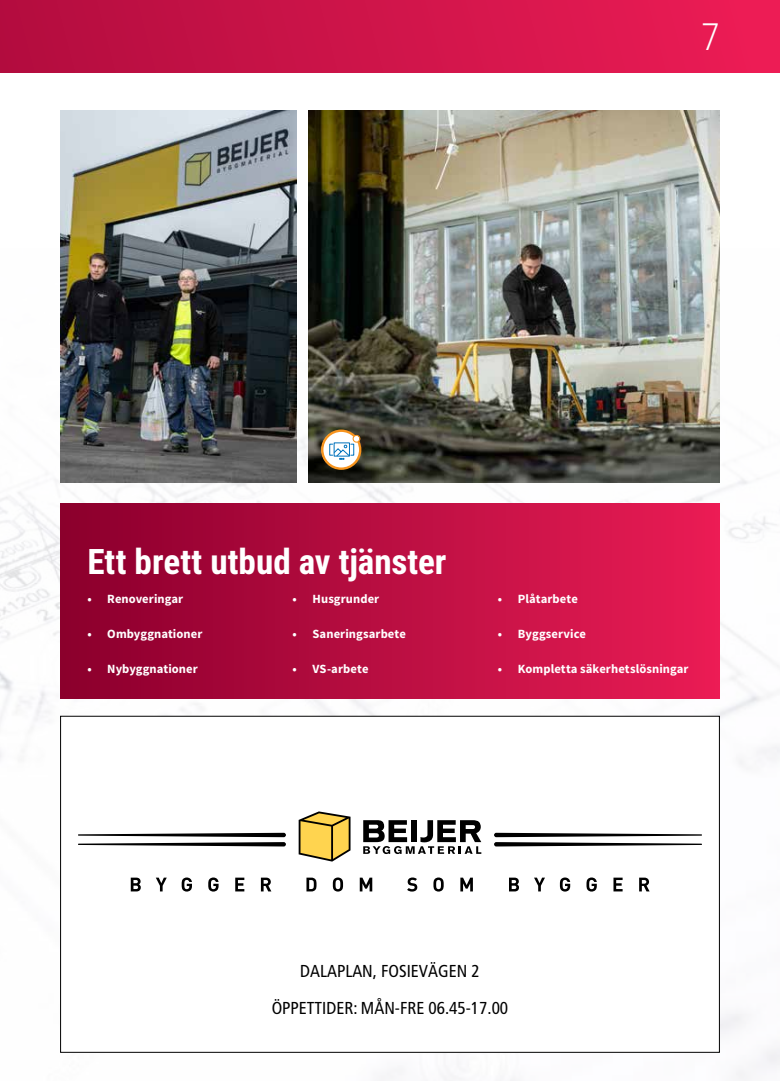
<style>
.page{position:relative;width:780px;height:1081px;background:#fff}
.page>*{position:absolute;margin:0;border:0;box-sizing:border-box;transform-origin:0 0}
.t1{font:300 37.5px "Roboto Condensed";color:#fff}
.t2{font:700 35.12px "Roboto Condensed";color:#fff}
.t3{font:condensed 17.25px/37px "Frutiger LT Std";color:#000;text-align:center}
.t4{font:700 12.62px "Source Sans Pro";letter-spacing:.005em;color:#fff}
</style>
<div class="page">
<img style="left:0;top:110px;width:780px;height:971px">
<div style="left:60px;top:716px;width:659px;height:336px;background:#fff"></div>
<svg style="left:298px;top:811px;width:52px;height:50px;background:#d2b65d"></svg>
<svg style="left:363px;top:820px;width:118px;height:34px"></svg>
<svg style="left:78px;top:833px;width:208px;height:13px"></svg>
<svg style="left:494px;top:833px;width:208px;height:13px"></svg>
<svg style="left:131px;top:877px;width:10px;height:14px"></svg>
<svg style="left:156px;top:877px;width:11px;height:14px"></svg>
<svg style="left:182px;top:877px;width:10px;height:14px"></svg>
<svg style="left:208px;top:877px;width:10px;height:14px"></svg>
<svg style="left:235px;top:877px;width:9px;height:14px"></svg>
<svg style="left:261px;top:877px;width:10px;height:14px"></svg>
<svg style="left:306px;top:877px;width:10px;height:14px"></svg>
<svg style="left:333px;top:877px;width:10px;height:14px"></svg>
<svg style="left:360px;top:877px;width:12px;height:14px"></svg>
<svg style="left:407px;top:877px;width:10px;height:14px"></svg>
<svg style="left:433px;top:877px;width:10px;height:14px"></svg>
<svg style="left:460px;top:877px;width:13px;height:14px"></svg>
<svg style="left:509px;top:877px;width:10px;height:14px"></svg>
<svg style="left:534px;top:877px;width:11px;height:14px"></svg>
<svg style="left:560px;top:877px;width:10px;height:14px"></svg>
<svg style="left:586px;top:877px;width:10px;height:14px"></svg>
<svg style="left:613px;top:877px;width:9px;height:14px"></svg>
<svg style="left:639px;top:877px;width:10px;height:14px"></svg>
<img style="left:60px;top:110px;width:236px;height:372px">
<img style="left:308px;top:110px;width:411px;height:372px">
<div style="left:60px;top:503px;width:659px;height:195px;background:linear-gradient(to right,#8a002d,#ea1d55)"></div>
<svg style="left:321px;top:429px;width:40px;height:41px"></svg>
<svg style="left:0;top:0;width:780px;height:73px;background:#cf144a"></svg>
<h1 class="t1" style="left:701px;top:11px;width:20px">7</h1>
<h2 class="t2" style="left:87px;top:537px;width:361px">Ett brett utbud av tjänster</h2>
<p class="t4" style="left:87px;top:591px;width:97px">• Renoveringar</p>
<p class="t4" style="left:87px;top:625px;width:117px">• Ombyggnationer</p>
<p class="t4" style="left:87px;top:660px;width:112px">• Nybyggnationer</p>
<p class="t4" style="left:292px;top:591px;width:88px">• Husgrunder</p>
<p class="t4" style="left:292px;top:625px;width:115px">• Saneringsarbete</p>
<p class="t4" style="left:292px;top:660px;width:77px">• VS-arbete</p>
<p class="t4" style="left:498px;top:591px;width:81px">• Plåtarbete</p>
<p class="t4" style="left:498px;top:625px;width:90px">• Byggservice</p>
<p class="t4" style="left:498px;top:660px;width:192px">• Kompletta säkerhetslösningar</p>
<h3 class="t3" style="left:272px;top:952px;width:238px">DALAPLAN, FOSIEVÄGEN 2<br>ÖPPETTIDER: MÅN-FRE 06.45-17.00</h3>
</div>
